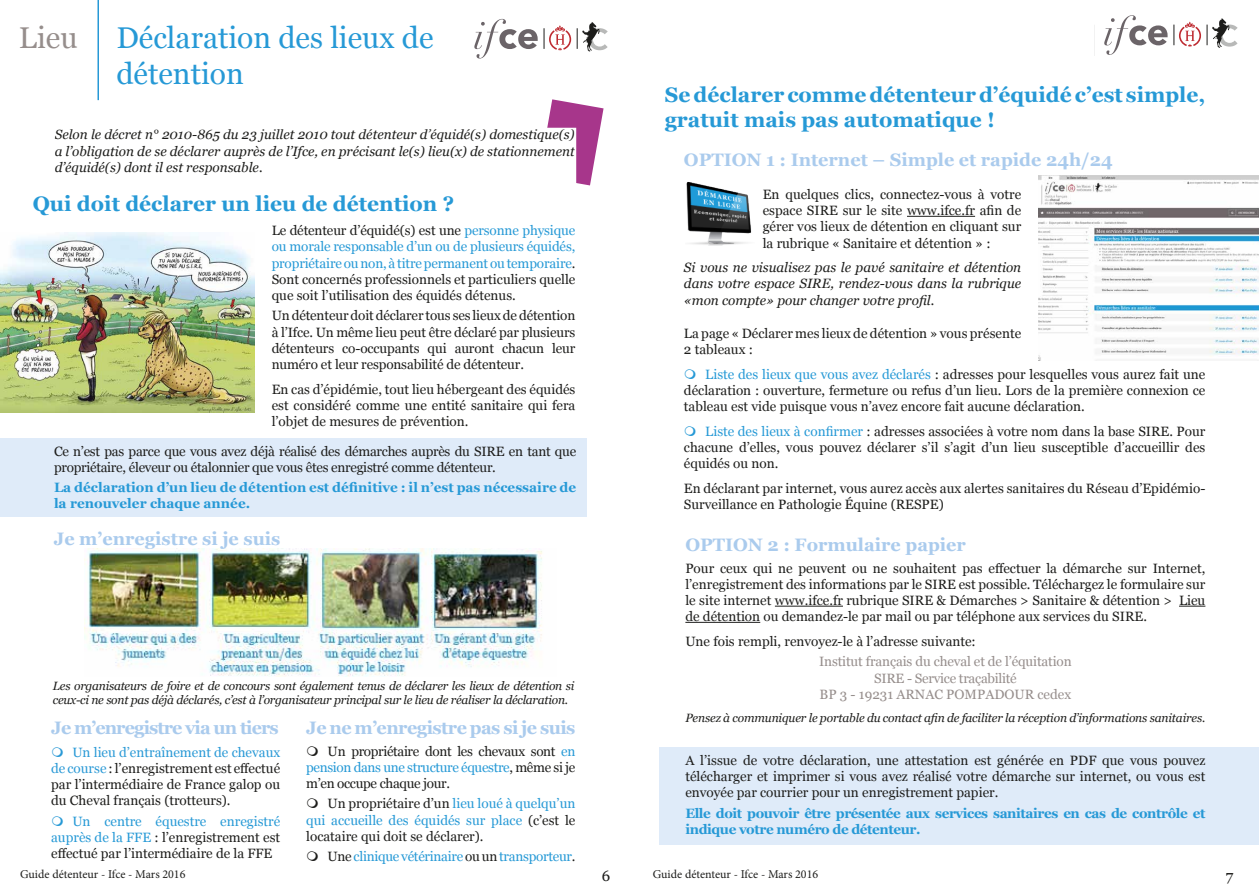
<style>
.page{position:relative;width:1259px;height:893px;background:#fff}
.page>*{position:absolute;margin:0;border:0;box-sizing:border-box;transform-origin:0 0}
.t1{font:30px/36px "Georgia";color:#2699d6}
.t2{font:30px "Georgia";color:#968e8c}
.t3{font:700 21px/25.2px "Georgia";color:#2699d6}
.t4{font:700 18px "Georgia";color:#aacbed}
.t5{font:700 18px "Georgia";letter-spacing:-.03em;color:#aacbed}
.t6{font:700 18px "Georgia";letter-spacing:-.05em;color:#aacbed}
.t7{font:15px "Georgia";color:#1d1d1b}
.t8{font:13.5px/16.2px "Georgia";color:#1d1d1b;text-align:justify}
.t9{font:italic 13.5px/16.2px "Georgia";color:#1d1d1b;text-align:justify}
.t10{font:13.5px/16.2px "Georgia";letter-spacing:-.02em;color:#1d1d1b}
.t11{font:700 13.5px/16.2px "Georgia";letter-spacing:-.03em;color:#2699d6}
.t12{font:700 13.5px/16.2px "Georgia";color:#2699d6}
.t13{font:13.5px/16.2px "Georgia";letter-spacing:-.01em;color:#968e8c;text-align:center}
.t14{font:13.5px "Georgia";letter-spacing:-.02em;color:#2699d6}
.t15{font:italic 12px/14.4px "Georgia";letter-spacing:-.02em;color:#1d1d1b}
.t16{font:12px "Minion Pro";color:#1d1d1b}
.s1{color:#2699d6}
.s2{color:#2a99d6}
.s3{color:#1d1d1b}
</style>
<div class="page">
<hr style="left:465px;top:28px;width:1px;height:32px;background:#1d1d1b">
<svg style="left:474px;top:19px;width:64px;height:40px"></svg>
<svg style="left:577px;top:22px;width:31px;height:29px"></svg>
<svg style="left:544px;top:25px;width:27px;height:26px"></svg>
<hr style="left:1095px;top:25px;width:1px;height:31px;background:#1d1d1b">
<svg style="left:1104px;top:15px;width:63px;height:40px"></svg>
<svg style="left:1173px;top:18px;width:64px;height:30px"></svg>
<svg style="left:547px;top:99px;width:56px;height:86px"></svg>
<div style="left:659px;top:747px;width:600px;height:97px;background:#dfebf9"></div>
<hr style="left:775px;top:606px;width:68px;height:1px;background:#1d1d1b">
<svg style="left:1179px;top:606px;width:26px;height:1px"></svg>
<hr style="left:685px;top:622px;width:75px;height:1px;background:#1d1d1b">
<div style="left:0;top:438px;width:587px;height:78px;background:#dfebf9"></div>
<img style="left:84px;top:548px;width:458px;height:128px">
<hr style="left:97px;top:0;width:2px;height:100px;background:#2699d6">
<div style="left:54px;top:128px;width:521px;height:57px;background:#fff"></div>
<hr style="left:907px;top:216px;width:68px;height:1px;background:#1d1d1b">
<img style="left:1038px;top:176px;width:221px;height:185px">
<img style="left:686px;top:182px;width:66px;height:63px">
<img style="left:0;top:233px;width:255px;height:180px">
<h1 class="t2" style="left:19px;top:19px;width:60px">Lieu</h1>
<h1 class="t1" style="left:116px;top:20px;width:319px">Déclaration des lieux de détention</h1>
<p class="t9" style="left:55px;top:127px;width:521px">Selon le décret n° 2010-865 du 23 juillet 2010 tout détenteur d’équidé(s) domestique(s) a l’obligation de se déclarer auprès de l’Ifce, en précisant le(s) lieu(x) de stationnement d’équidé(s) dont il est responsable.</p>
<h2 class="t3" style="left:33px;top:192px;width:423px">Qui doit déclarer un lieu de détention ?</h2>
<p class="t8" style="left:272px;top:223px;width:305px">Le détenteur d’équidé(s) est une <span class="s1">personne physique ou morale responsable d’un ou de plusieurs équidés, propriétaire ou non, à titre permanent ou temporaire</span>.<br>Sont concernés professionnels et particuliers quelle que soit l’utilisation des équidés détenus.</p>
<p class="t8" style="left:272px;top:308px;width:305px">Un détenteur doit déclarer tous ses lieux de détention à l’Ifce. Un même lieu peut être déclaré par plusieurs détenteurs co-occupants qui auront chacun leur numéro et leur responsabilité de détenteur.</p>
<p class="t8" style="left:272px;top:381px;width:305px">En cas d’épidémie, tout lieu hébergeant des équidés est considéré comme une entité sanitaire qui fera l’objet de mesures de prévention.</p>
<p class="t10" style="left:54px;top:443px;width:524px">Ce n’est pas parce que vous avez déjà réalisé des démarches auprès du SIRE en tant que propriétaire, éleveur ou étalonnier que vous êtes enregistré comme détenteur.</p>
<p class="t12" style="left:54px;top:479px;width:524px">La déclaration d’un lieu de détention est définitive : il n’est pas nécessaire de la renouveler chaque année.</p>
<h3 class="t4" style="left:54px;top:527px;width:228px">Je m’enregistre si je suis</h3>
<p class="t15" style="left:53px;top:679px;width:523px">Les organisateurs de foire et de concours sont également tenus de déclarer les lieux de détention si ceux-ci ne sont pas déjà déclarés, c’est à l’organisateur principal sur le lieu de réaliser la déclaration.</p>
<h3 class="t6" style="left:51px;top:716px;width:229px">Je m’enregistre via un tiers</h3>
<p class="t8" style="left:51px;top:744px;width:231px;text-indent:21px"><span class="s2">Un lieu d’entraînement de chevaux de course</span> : l’enregistrement est effectué par l’intermédiaire de France galop ou du Cheval français (trotteurs).</p>
<p class="t8" style="left:51px;top:813px;width:231px;text-indent:21px"><span class="s1">Un centre équestre enregistré auprès de la FFE</span> : l’enregistrement est effectué par l’intermédiaire de la FFE</p>
<h3 class="t5" style="left:306px;top:716px;width:271px">Je ne m’enregistre pas si je suis</h3>
<p class="t8" style="left:306px;top:743px;width:271px;text-indent:21px">Un propriétaire dont les chevaux sont <span class="s1">en pension dans une structure équestre</span>, même si je m’en occupe chaque jour.</p>
<p class="t8" style="left:306px;top:796px;width:271px;text-indent:21px">Un propriétaire d’un <span class="s1">lieu loué à quelqu’un qui accueille des équidés sur place</span> (c’est le locataire qui doit se déclarer).</p>
<p class="t14" style="left:327px;top:848px;width:249px"><span class="s3">Une</span> clinique vétérinaire <span class="s3">ou un</span> transporteur<span class="s3">.</span></p>
<h2 class="t3" style="left:665px;top:82px;width:542px">Se déclarer comme détenteur d’équidé c’est simple, gratuit mais pas automatique !</h2>
<h3 class="t4" style="left:684px;top:149px;width:430px">OPTION 1 : Internet – Simple et rapide 24h/24</h3>
<p class="t8" style="left:763px;top:186px;width:260px">En quelques clics, connectez-vous à votre espace SIRE sur le site www.ifce.fr afin de gérer vos lieux de détention en cliquant sur la rubrique « Sanitaire et détention » :</p>
<p class="t9" style="left:684px;top:260px;width:339px">Si vous ne visualisez pas le pavé sanitaire et détention dans votre espace SIRE, rendez-vous dans la rubrique «mon compte» pour changer votre profil.</p>
<p class="t8" style="left:684px;top:325px;width:339px">La page « Déclarer mes lieux de détention » vous présente<br>2 tableaux :</p>
<p class="t8" style="left:684px;top:366px;width:523px;text-indent:21px"><span class="s1">Liste des lieux que vous avez déclarés</span> : adresses pour lesquelles vous aurez fait une déclaration : ouverture, fermeture ou refus d’un lieu. Lors de la première connexion ce tableau est vide puisque vous n’avez encore fait aucune déclaration.</p>
<p class="t8" style="left:684px;top:423px;width:523px;text-indent:21px"><span class="s1">Liste des lieux à confirmer</span> : adresses associées à votre nom dans la base SIRE. Pour chacune d’elles, vous pouvez déclarer s’il s’agit d’un lieu susceptible d’accueillir des équidés ou non.</p>
<p class="t8" style="left:684px;top:480px;width:523px">En déclarant par internet, vous aurez accès aux alertes sanitaires du Réseau d’Epidémio-<br>Surveillance en Pathologie Équine (RESPE)</p>
<h3 class="t4" style="left:685px;top:533px;width:282px">OPTION 2 : Formulaire papier</h3>
<p class="t8" style="left:685px;top:560px;width:521px">Pour ceux qui ne peuvent ou ne souhaitent pas effectuer la démarche sur Internet, l’enregistrement des informations par le SIRE est possible. Téléchargez le formulaire sur le site internet www.ifce.fr rubrique SIRE &amp; Démarches &gt; Sanitaire &amp; détention &gt; Lieu de détention ou demandez-le par mail ou par téléphone aux services du SIRE.</p>
<p class="t8" style="left:685px;top:633px;width:292px">Une fois rempli, renvoyez-le à l’adresse suivante:</p>
<p class="t13" style="left:819px;top:654px;width:254px">Institut français du cheval et de l’équitation<br>SIRE - Service traçabilité<br>BP 3 - 19231 ARNAC POMPADOUR cedex</p>
<p class="t15" style="left:685px;top:710px;width:521px">Pensez à communiquer le portable du contact afin de faciliter la réception d’informations sanitaires.</p>
<p class="t8" style="left:685px;top:753px;width:521px">A l’issue de votre déclaration, une attestation est générée en PDF que vous pouvez télécharger et imprimer si vous avez réalisé votre démarche sur internet, ou vous est envoyée par courrier pour un enregistrement papier.</p>
<p class="t11" style="left:685px;top:805px;width:521px">Elle doit pouvoir être présentée aux services sanitaires en cas de contrôle et indique votre numéro de détenteur.</p>
<p class="t16" style="left:20px;top:866px;width:167px">Guide détenteur - Ifce - Mars 2016</p>
<p class="t7" style="left:602px;top:867px;width:10px">6</p>
<p class="t16" style="left:653px;top:866px;width:167px">Guide détenteur - Ifce - Mars 2016</p>
<p class="t7" style="left:1226px;top:867px;width:9px">7</p>
</div>
